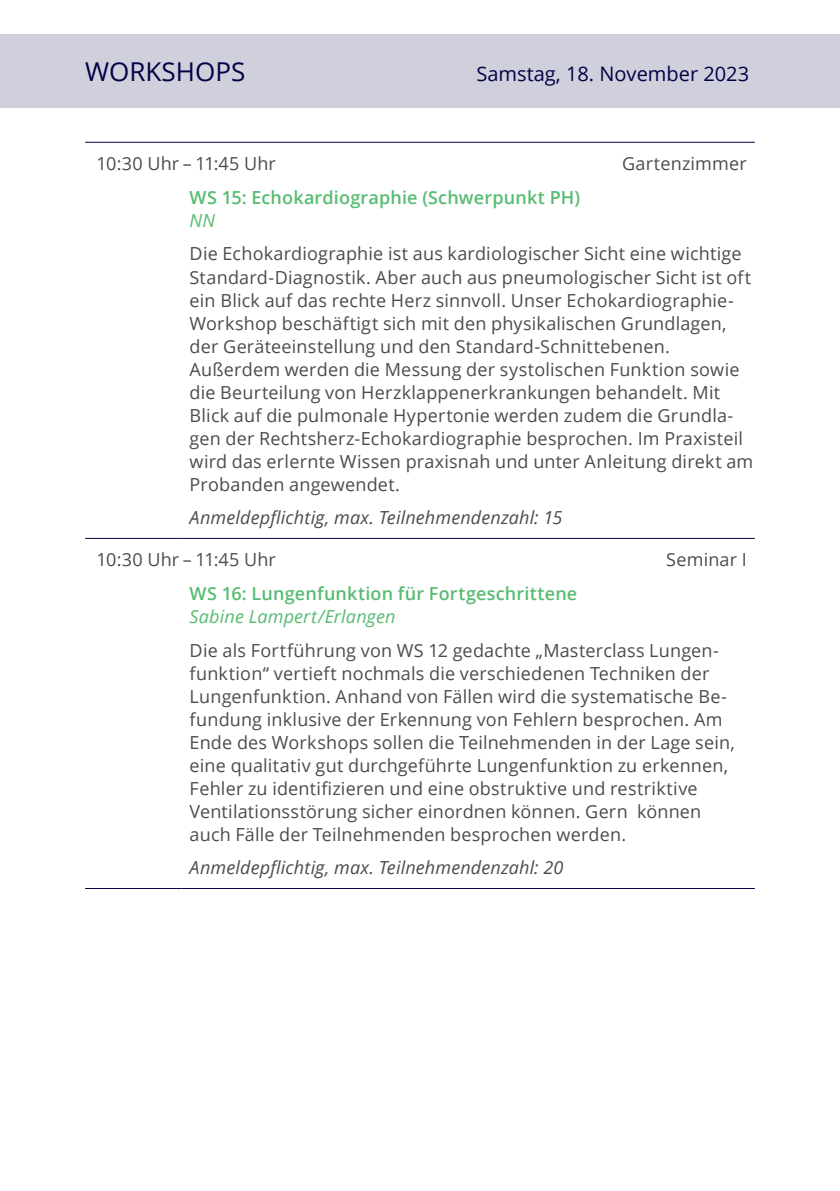
<style>
.page{position:relative;width:840px;height:1191px;background:#fff}
.page>*{position:absolute;margin:0;border:0;box-sizing:border-box;transform-origin:0 0}
.t1{font:26px "Open Sans";color:#040045}
.t2{font:20px "Open Sans";color:#040045}
.t3{font:18px/23px "Open Sans";letter-spacing:.01em;color:#4b4c4d}
.t4{font:italic 18px "Open Sans";letter-spacing:.01em;color:#4b4c4d}
.t5{font:600 18px "Open Sans";letter-spacing:.01em;color:#57bc71}
.t6{font:italic 18px "Open Sans";letter-spacing:.01em;color:#57bc71}
</style>
<div class="page">
<div style="left:0;top:34px;width:839px;height:74px;background:#d0cfdc"></div>
<hr style="left:420px;top:538px;width:334px;height:1px;background:#040045">
<hr style="left:420px;top:142px;width:334px;height:1px;background:#040045">
<hr style="left:85px;top:142px;width:96px;height:1px;background:#040045">
<hr style="left:181px;top:142px;width:239px;height:1px;background:#040045">
<hr style="left:85px;top:538px;width:96px;height:1px;background:#040045">
<hr style="left:181px;top:538px;width:239px;height:1px;background:#040045">
<hr style="left:85px;top:888px;width:96px;height:1px;background:#040045">
<hr style="left:181px;top:888px;width:239px;height:1px;background:#040045">
<hr style="left:420px;top:888px;width:334px;height:1px;background:#040045">
<h1 class="t1" style="left:85px;top:54px;width:162px">WORKSHOPS</h1>
<p class="t2" style="left:476px;top:60px;width:274px">Samstag, 18. November 2023</p>
<p class="t3" style="left:96px;top:152px;width:181px">10:30 Uhr – 11:45 Uhr</p>
<p class="t3" style="left:621px;top:152px;width:126px">Gartenzimmer</p>
<p class="t5" style="left:189px;top:185px;width:392px">WS 15: Echokardiographie (Schwerpunkt PH)</p>
<p class="t6" style="left:189px;top:208px;width:27px">NN</p>
<p class="t3" style="left:189px;top:242px;width:565px">Die Echokardiographie ist aus kardiologischer Sicht eine wichtige Standard-Diagnostik. Aber auch aus pneumologischer Sicht ist oft ein Blick auf das rechte Herz sinnvoll. Unser Echokardiographie-Workshop beschäftigt sich mit den physikalischen Grundlagen, der Geräteeinstellung und den Standard-Schnittebenen.<br>Außerdem werden die Messung der systolischen Funktion sowie die Beurteilung von Herzklappenerkrankungen behandelt. Mit Blick auf die pulmonale Hypertonie werden zudem die Grundla&shy;gen der Rechtsherz-Echokardiographie besprochen. Im Praxisteil wird das erlernte Wissen praxisnah und unter Anleitung direkt am Probanden angewendet.</p>
<p class="t4" style="left:189px;top:505px;width:374px">Anmeldepflichtig, max. Teilnehmendenzahl: 15</p>
<p class="t3" style="left:96px;top:548px;width:181px">10:30 Uhr – 11:45 Uhr</p>
<p class="t3" style="left:665px;top:548px;width:82px">Seminar I</p>
<p class="t5" style="left:189px;top:581px;width:389px">WS 16: Lungenfunktion für Fortgeschrittene</p>
<p class="t6" style="left:189px;top:604px;width:207px">Sabine Lampert/Erlangen</p>
<p class="t3" style="left:189px;top:638px;width:546px">Die als Fortführung von WS 12 gedachte „Masterclass Lungen&shy;funktion“ vertieft nochmals die verschiedenen Techniken der Lungenfunktion. Anhand von Fällen wird die systematische Be&shy;fundung inklusive der Erkennung von Fehlern besprochen. Am Ende des Workshops sollen die Teilnehmenden in der Lage sein, eine qualitativ gut durchgeführte Lungenfunktion zu erkennen, Fehler zu identifizieren und eine obstruktive und restriktive Ventilationsstörung sicher einordnen können. Gern können auch Fälle der Teilnehmenden besprochen werden.</p>
<p class="t4" style="left:189px;top:855px;width:375px">Anmeldepflichtig, max. Teilnehmendenzahl: 20</p>
</div>
